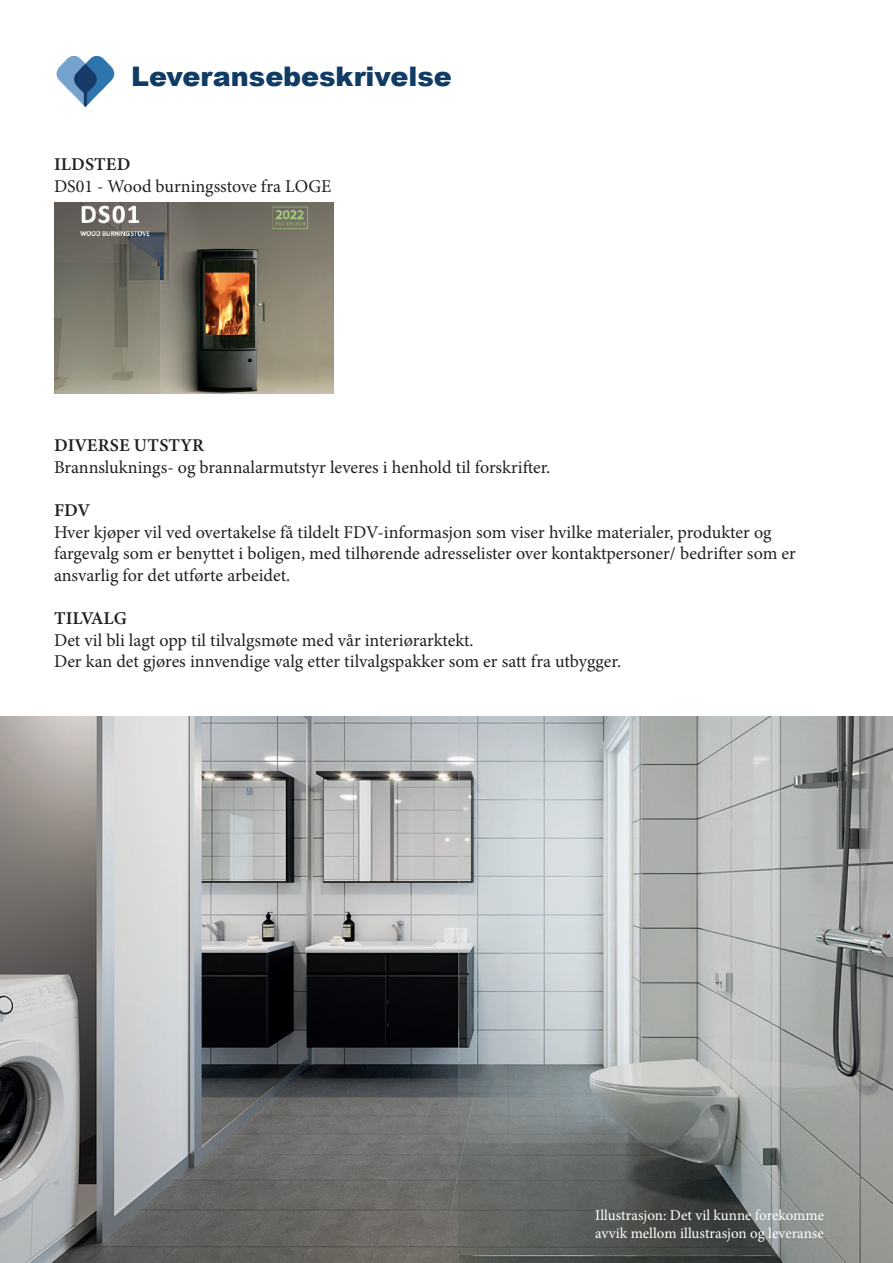
<style>
.page{position:relative;width:893px;height:1263px;background:#fff}
.page>*{position:absolute;margin:0;border:0;box-sizing:border-box;transform-origin:0 0}
.t1{font:900 27px "Arial";color:#103b64}
.t2{font:18px/21.6px "Minion Pro";color:#231f20}
.t3{font:18px "Minion Variable Concept";letter-spacing:.005em;color:#231f20}
.t4{font:18px "Minion Variable Concept";letter-spacing:.025em;color:#231f20}
.t5{font:15px/18px "Minion Pro";color:#fff}
</style>
<div class="page">
<img style="left:56px;top:57px;width:59px;height:51px">
<img style="left:0;top:716px;width:893px;height:547px">
<img style="left:54px;top:203px;width:280px;height:190px">
<h1 class="t1" style="left:131px;top:56px;width:322px">Leveransebeskrivelse</h1>
<p class="t3" style="left:54px;top:152px;width:78px">ILDSTED</p>
<p class="t2" style="left:54px;top:176px;width:279px">DS01 - Wood burningsstove fra LOGE</p>
<p class="t4" style="left:54px;top:433px;width:151px">DIVERSE UTSTYR</p>
<p class="t2" style="left:54px;top:456px;width:498px">Brannsluknings- og brannalarmutstyr leveres i henhold til forskrifter.</p>
<p class="t3" style="left:54px;top:498px;width:37px">FDV</p>
<p class="t2" style="left:54px;top:521px;width:743px">Hver kjøper vil ved overtakelse få tildelt FDV-informasjon som viser hvilke materialer, produkter og fargevalg som er benyttet i boligen, med tilhørende adresselister over kontaktpersoner/ bedrifter som er ansvarlig for det utførte arbeidet.</p>
<p class="t3" style="left:54px;top:606px;width:75px">TILVALG</p>
<p class="t2" style="left:54px;top:629px;width:569px">Det vil bli lagt opp til tilvalgsmøte med vår interiørarktekt.<br>Der kan det gjøres innvendige valg etter tilvalgspakker som er satt fra utbygger.</p>
<p class="t5" style="left:595px;top:1206px;width:230px">Illustrasjon: Det vil kunne forekomme avvik mellom illustrasjon og leveranse</p>
</div>
